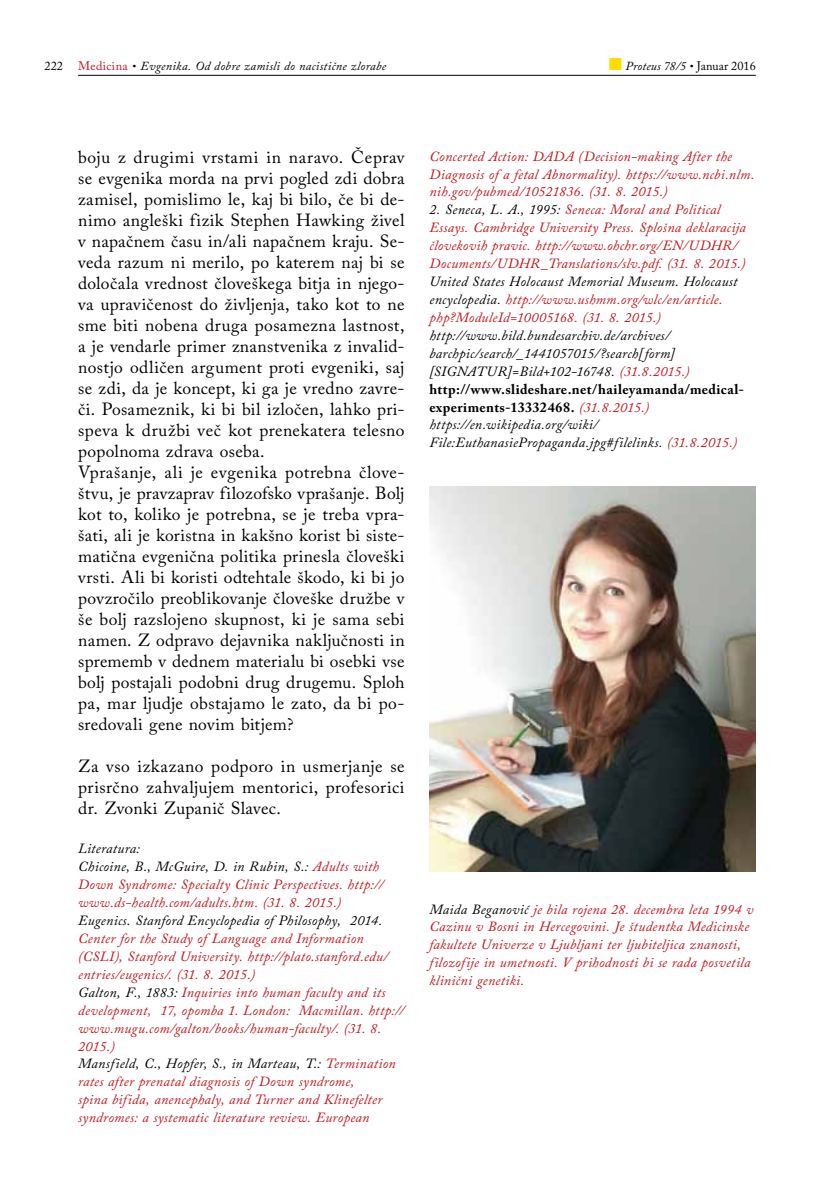
<style>
.page{position:relative;width:834px;height:1191px;background:#fff}
.page>*{position:absolute;margin:0;border:0;box-sizing:border-box;transform-origin:0 0}
.t1{font:17.5px/21px "Adobe Caslon Pro";letter-spacing:.02em;color:#000}
.t2{font:italic 14px/17.8px "Adobe Caslon Pro";letter-spacing:.02em;color:#c2151c}
.t3{font:italic 14px/17.8px "Adobe Caslon Pro";letter-spacing:.02em;color:#000}
.t4{font:italic 12.25px "Adobe Caslon Pro";letter-spacing:.025em;color:#000}
.s1{font-style:normal}
.s2{font-style:normal;color:#c2151c}
.s3{color:#fd0}
.s4{color:#000}
.s5{color:#c2151c}
.s6{font-weight:700;font-style:normal}
</style>
<div class="page">
<hr style="left:78px;top:75px;width:677px;height:1px;background:#000">
<img style="left:429px;top:487px;width:326px;height:384px">
<p class="t4" style="left:45px;top:59px;width:343px"><span class="s1">222</span> <span class="s2">Medicina</span> • Evgenika. Od dobre zamisli do nacistične zlorabe</p>
<p class="t4" style="left:608px;top:59px;width:148px"><span class="s3">■</span> Proteus 78/5 • <span class="s1">Januar 2016</span></p>
<p class="t1" style="left:78px;top:147px;width:328px">boju z drugimi vrstami in naravo. Čeprav se evgenika morda na prvi pogled zdi dobra zamisel, pomislimo le, kaj bi bilo, če bi de&shy;nimo angleški fizik Stephen Hawking živel v napačnem času in/ali napačnem kraju. Se&shy;veda razum ni merilo, po katerem naj bi se določala vrednost človeškega bitja in njego&shy;va upravičenost do življenja, tako kot to ne sme biti nobena druga posamezna lastnost, a je vendarle primer znanstvenika z invalid&shy;nostjo odličen argument proti evgeniki, saj se zdi, da je koncept, ki ga je vredno zavre&shy;či. Posameznik, ki bi bil izločen, lahko pri&shy;speva k družbi več kot prenekatera telesno popolnoma zdrava oseba.<br>Vprašanje, ali je evgenika potrebna člove&shy;štvu, je pravzaprav filozofsko vprašanje. Bolj kot to, koliko je potrebna, se je treba vpra&shy;šati, ali je koristna in kakšno korist bi siste&shy;matična evgenična politika prinesla človeški vrsti. Ali bi koristi odtehtale škodo, ki bi jo povzročilo preoblikovanje človeške družbe v še bolj razslojeno skupnost, ki je sama sebi namen. Z odpravo dejavnika naključnosti in sprememb v dednem materialu bi osebki vse bolj postajali podobni drug drugemu. Sploh pa, mar ljudje obstajamo le zato, da bi po&shy;sredovali gene novim bitjem?</p>
<p class="t1" style="left:78px;top:756px;width:328px;text-align:justify">Za vso izkazano podporo in usmerjanje se prisrčno zahvaljujem mentorici, profesorici dr. Zvonki Zupanič Slavec.</p>
<p class="t2" style="left:78px;top:839px;width:307px"><span class="s4">Literatura:<br>Chicoine, B., McGuire, D. in Rubin, S.:</span> Adults with Down Syndrome: Specialty Clinic Perspectives. http:// www.ds-health.com/adults.htm. (31. 8. 2015.)</p>
<p class="t3" style="left:78px;top:911px;width:305px">Eugenics. Stanford Encyclopedia of Philosophy, 2014.</p>
<p class="t2" style="left:78px;top:929px;width:328px">Center for the Study of Language and Information (CSLI), Stanford University. http://plato.stanford.edu/ entries/eugenics/. (31. 8. 2015.)<br><span class="s4">Galton, F., 1883:</span> Inquiries into human faculty and its development, 17, opomba 1. London: Macmillan. http:// www.mugu.com/galton/books/human-faculty/. (31. 8.<br>2015.)<br><span class="s4">Mansfield, C., Hopfer, S., in Marteau, T.:</span> Termination rates after prenatal diagnosis of Down syndrome,<br>spina bifida, anencephaly, and Turner and Klinefelter syndromes: a systematic literature review. European</p>
<p class="t2" style="left:429px;top:147px;width:326px">Concerted Action: DADA (Decision-making After the<br>Diagnosis of a fetal Abnormality). https://www.ncbi.nlm. nih.gov/pubmed/10521836. (31. 8. 2015.)</p>
<p class="t2" style="left:429px;top:201px;width:318px"><span class="s4">2. Seneca, L. A., 1995:</span> Seneca: Moral and Political Essays. Cambridge University Press. Splošna deklaracija človekovih pravic. http://www.ohchr.org/EN/UDHR/ Documents/UDHR_Translations/slv.pdf. (31. 8. 2015.)</p>
<p class="t2" style="left:429px;top:272px;width:310px"><span class="s4">United States Holocaust Memorial Museum. Holocaust encyclopedia.</span> http://www.ushmm.org/wlc/en/article. php?ModuleId=10005168. (31. 8. 2015.)</p>
<p class="t3" style="left:429px;top:326px;width:316px">http://www.bild.bundesarchiv.de/archives/ barchpic/search/_1441057015/?search[form] [SIGNATUR]=Bild+102-16748. <span class="s5">(31.8.2015.) </span><span class="s6">http://www.slideshare.net/haileyamanda/medical&shy;experiments-13332468.</span> <span class="s5">(31.8.2015.) </span>https://en.wikipedia.org/wiki/ File:EuthanasiePropaganda.jpg#filelinks. <span class="s5">(31.8.2015.)</span></p>
<p class="t2" style="left:429px;top:899px;width:325px"><span class="s4">Maida Beganović</span> je bila rojena 28. decembra leta 1994 v Cazinu v Bosni in Hercegovini. Je študentka Medicinske fakultete Univerze v Ljubljani ter ljubiteljica znanosti, filozofije in umetnosti. V prihodnosti bi se rada posvetila klinični genetiki.</p>
</div>
